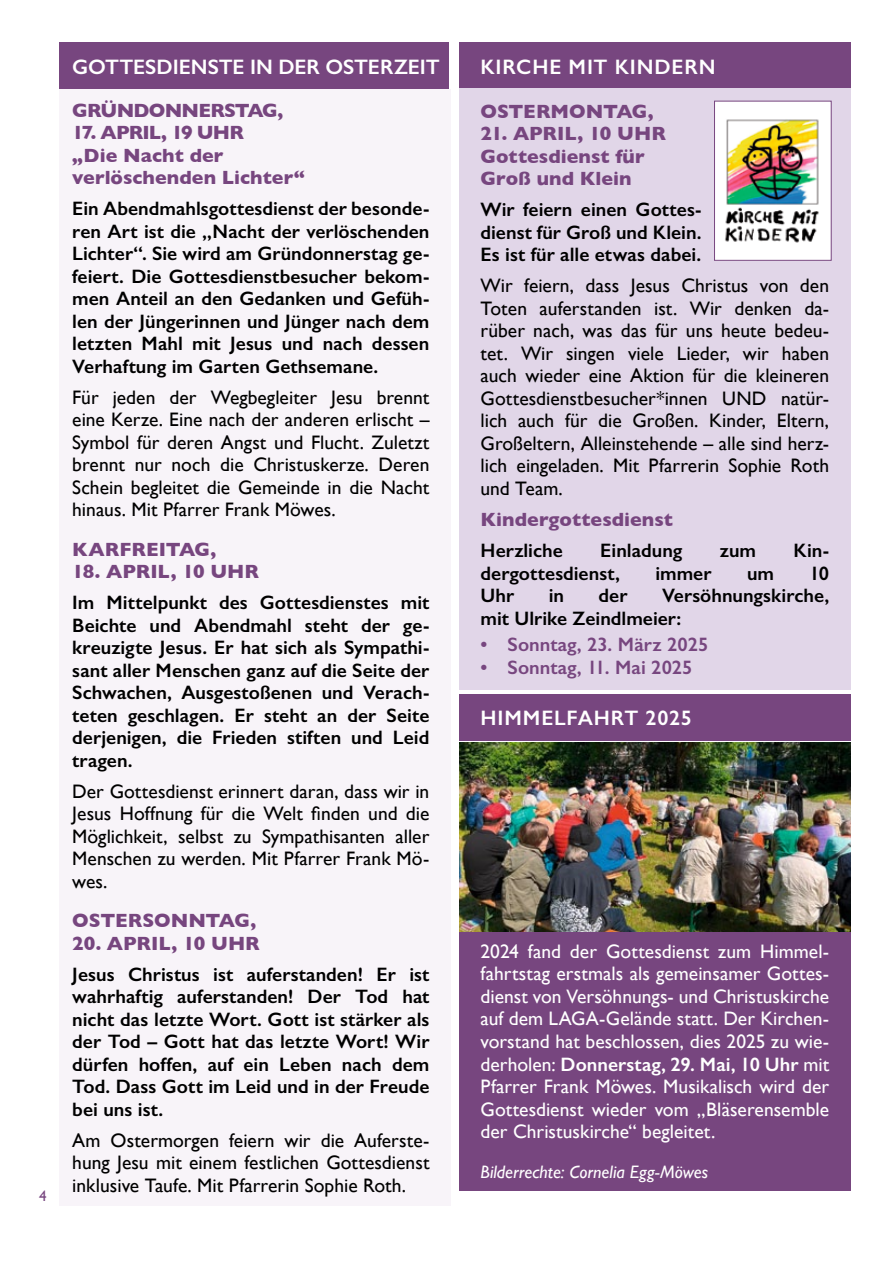
<style>
.page{position:relative;width:893px;height:1263px;background:#fff}
.page>*{position:absolute;margin:0;border:0;box-sizing:border-box;transform-origin:0 0}
.t1{font:600 21px "Gill Sans";letter-spacing:.035em;color:#fff}
.t2{font:600 19.5px/22.5px "Gill Sans";letter-spacing:.005em;color:#000;text-align:justify}
.t3{font:19.5px/22.5px "Gill Sans";color:#000;text-align:justify}
.t4{font:19.5px/22.5px "Gill Sans";color:#fff;text-align:justify}
.t5{font:700 19.5px/22.5px "Gill Sans";letter-spacing:-.005em;color:#77467f}
.t6{font:700 19.5px/22.5px "Gill Sans";letter-spacing:-.04em;color:#77467f}
.t7{font:600 19.5px "Gill Sans";color:#77467f}
.t8{font:italic 18px "Gill Sans";letter-spacing:.005em;color:#fff}
.t9{font:15px "Gill Sans";color:#77467f}
.s1{font-weight:600}
</style>
<div class="page">
<div style="left:60px;top:43px;width:389px;height:46px;background:#77467f"></div>
<div style="left:459px;top:43px;width:391px;height:46px;background:#77467f"></div>
<div style="left:459px;top:694px;width:391px;height:47px;background:#77467f"></div>
<div style="left:60px;top:89px;width:391px;height:1116px;background:#f8f4f9"></div>
<div style="left:459px;top:931px;width:391px;height:260px;background:#77467f"></div>
<div style="left:459px;top:88px;width:391px;height:602px;background:#e1d6e8"></div>
<img style="left:459px;top:742px;width:391px;height:189px">
<div style="left:714px;top:101px;width:117px;height:159px;background:#fff"></div>
<img style="left:725px;top:119px;width:94px;height:124px">
<p class="t9" style="left:39px;top:1187px;width:9px">4</p>
<p class="t1" style="left:72px;top:54px;width:30px">gottesdie</p>
<p class="t1" style="left:191px;top:54px;width:30px">nste</p>
<p class="t1" style="left:250px;top:54px;width:43px">in der</p>
<p class="t1" style="left:326px;top:54px;width:31px">Oster</p>
<p class="t1" style="left:394px;top:54px;width:25px">zeit</p>
<p class="t1" style="left:480px;top:54px;width:102px">Kirche mit</p>
<p class="t1" style="left:615px;top:54px;width:55px">Kinder</p>
<p class="t1" style="left:699px;top:54px;width:18px">n</p>
<p class="t6" style="left:72px;top:98px;width:212px">Gründonnerstag,</p>
<p class="t6" style="left:72px;top:121px;width:234px">17. April, 19 Uhr<br>„Die Nacht der verlöschenden Lichter“</p>
<p class="t2" style="left:72px;top:197px;width:359px">Ein Abendmahlsgottesdienst der besonde&shy;ren Art ist die „Nacht der verlöschenden Lichter“. Sie wird am Gründonnerstag ge&shy;feiert. Die Gottesdienstbesucher bekom&shy;men Anteil an den Gedanken und Gefüh&shy;len der Jüngerinnen und Jünger nach dem letzten Mahl mit Jesus und nach dessen Verhaftung im Garten Gethsemane.</p>
<p class="t3" style="left:72px;top:386px;width:359px">Für jeden der Wegbegleiter Jesu brennt eine Kerze. Eine nach der anderen erlischt – Symbol für deren Angst und Flucht. Zuletzt brennt nur noch die Christuskerze. Deren Schein begleitet die Gemeinde in die Nacht hinaus. Mit Pfarrer Frank Möwes.</p>
<p class="t5" style="left:72px;top:537px;width:146px">Karfreitag ,</p>
<p class="t5" style="left:72px;top:560px;width:188px">18. April, 10 Uhr</p>
<p class="t2" style="left:72px;top:591px;width:359px">Im Mittelpunkt des Gottesdienstes mit Beichte und Abendmahl steht der ge&shy;kreuzigte Jesus. Er hat sich als Sympathi&shy;sant aller Menschen ganz auf die Seite der Schwachen, Ausgestoßenen und Verach&shy;teten geschlagen. Er steht an der Seite derjenigen, die Frieden stiften und Leid tragen.</p>
<p class="t3" style="left:72px;top:780px;width:359px">Der Gottesdienst erinnert daran, dass wir in Jesus Hoffnung für die Welt finden und die Möglichkeit, selbst zu Sympathisanten aller Menschen zu werden. Mit Pfarrer Frank Mö&shy;wes.</p>
<p class="t5" style="left:72px;top:909px;width:186px">Ostersonntag ,</p>
<p class="t5" style="left:72px;top:931px;width:189px">20. April, 10 Uhr</p>
<p class="t2" style="left:72px;top:963px;width:359px">Jesus Christus ist auferstanden! Er ist wahrhaftig auferstanden! Der Tod hat nicht das letzte Wort. Gott ist stärker als der Tod – Gott hat das letzte Wort! Wir dürfen hoffen, auf ein Leben nach dem Tod. Dass Gott im Leid und in der Freude bei uns ist.</p>
<p class="t3" style="left:72px;top:1129px;width:359px">Am Ostermorgen feiern wir die Auferste&shy;hung Jesu mit einem festlichen Gottesdienst inklusive Taufe. Mit Pfarrerin Sophie Roth.</p>
<p class="t5" style="left:480px;top:100px;width:175px">Ostermontag ,</p>
<p class="t5" style="left:480px;top:122px;width:187px">21. April, 10 Uhr<br>Gottesdienst für<br>Groß und Klein</p>
<p class="t2" style="left:480px;top:198px;width:223px">Wir feiern einen Gottes&shy;dienst für Groß und Klein.<br>Es ist für alle etwas dabei.</p>
<p class="t3" style="left:481px;top:274px;width:350px">Wir feiern, dass Jesus Christus von den Toten auferstanden ist. Wir denken da&shy;rüber nach, was das für uns heute bedeu&shy;tet. Wir singen viele Lieder, wir haben auch wieder eine Aktion für die kleineren Gottesdienstbesucher*innen UND natür&shy;lich auch für die Großen. Kinder, Eltern, Großeltern, Alleinstehende – alle sind herz&shy;lich eingeladen. Mit Pfarrerin Sophie Roth und Team.</p>
<p class="t5" style="left:481px;top:508px;width:194px">Kindergottesdienst</p>
<p class="t2" style="left:481px;top:539px;width:84px">Herzliche</p>
<p class="t2" style="left:600px;top:539px;width:84px">Einladung</p>
<p class="t2" style="left:720px;top:539px;width:38px">zum</p>
<p class="t2" style="left:794px;top:539px;width:37px">Kin-</p>
<p class="t2" style="left:481px;top:561px;width:141px">dergottesdienst,</p>
<p class="t2" style="left:655px;top:561px;width:58px">immer</p>
<p class="t2" style="left:747px;top:561px;width:29px">um</p>
<p class="t2" style="left:809px;top:561px;width:21px">10</p>
<p class="t2" style="left:481px;top:584px;width:35px">Uhr</p>
<p class="t2" style="left:549px;top:584px;width:17px">in</p>
<p class="t2" style="left:598px;top:584px;width:30px">der</p>
<p class="t2" style="left:481px;top:584px;width:350px;text-indent:181px">Versöhnungskirche, mit Ulrike Zeindlmeier:</p>
<p class="t7" style="left:481px;top:633px;width:229px">• Sonntag, 23. März 2025</p>
<p class="t7" style="left:481px;top:655px;width:213px">• Sonntag, 11. Mai 2025</p>
<p class="t1" style="left:480px;top:705px;width:15px">Himmelfa</p>
<p class="t1" style="left:594px;top:705px;width:100px">hrt 2025</p>
<p class="t4" style="left:480px;top:940px;width:350px">2024 fand der Gottesdienst zum Himmel&shy;fahrtstag erstmals als gemeinsamer Gottes&shy;dienst von Versöhnungs- und Christuskirche auf dem LAGA-Gelände statt. Der Kirchen&shy;vorstand hat beschlossen, dies 2025 zu wie&shy;derholen: <span class="s1">Donnerstag, 29. Mai, 10 Uhr</span> mit Pfarrer Frank Möwes. Musikalisch wird der Gottesdienst wieder vom „Bläserensemble der Christuskirche“ begleitet.</p>
<p class="t8" style="left:480px;top:1161px;width:229px">Bilderrechte: Cornelia Egg-Möwes</p>
</div>
